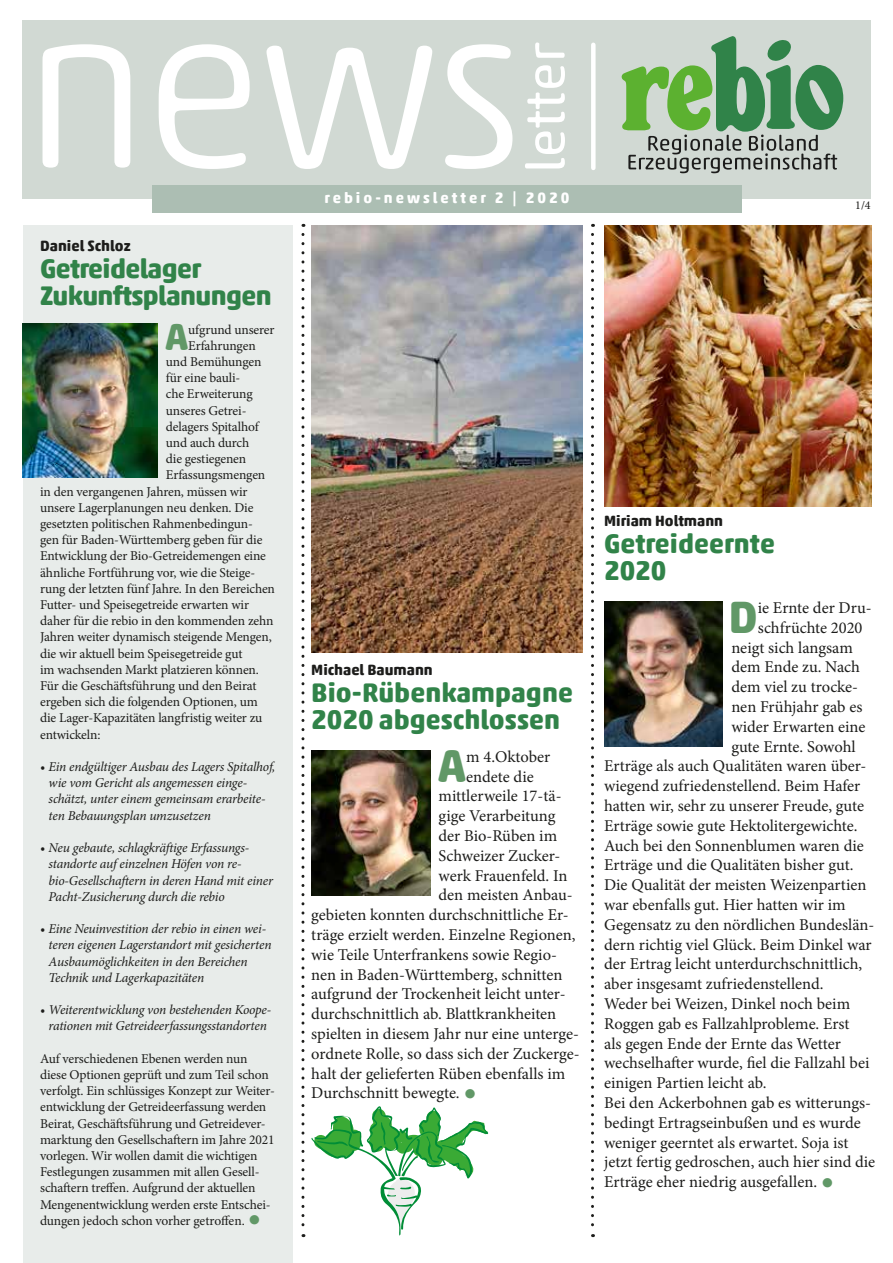
<style>
.page{position:relative;width:893px;height:1263px;background:#fff}
.page>*{position:absolute;margin:0;border:0;box-sizing:border-box;transform-origin:0 0}
.t1{font:700 45.45px "Akko Rounded Pro";color:#619867}
.t2{font:700 37.2px "Akko Rounded Pro";color:#619867}
.t3{font:700 27px/27px "Akko Rounded Pro";color:#318349}
.t4{font:700 27px/27px "Akko Rounded Pro";letter-spacing:-.025em;color:#318349}
.t5{font:16.5px "Minion Pro";color:#1d1d1b}
.t6{font:700 15px "Akko Rounded Pro";color:#1d1d1b}
.t7{font:700 15px "Akko Rounded Pro";letter-spacing:.2em;color:#fff}
.t8{font:13.5px/16.2px "Minion Pro";letter-spacing:-.01em;color:#1d1d1b}
.t9{font:italic 13.5px/16.2px "Minion Pro";letter-spacing:-.02em;color:#1d1d1b}
.t10{font:12px "Minion Pro";color:#1d1d1b}
.s1{font-family:"Akko Rounded Pro";font-weight:700;font-size:27px;color:#619867}
</style>
<div class="page">
<div style="left:23px;top:20px;width:848px;height:179px;background:#d1d9d3"></div>
<div style="left:152px;top:185px;width:590px;height:27px;background:#acbeb3"></div>
<svg style="left:622px;top:36px;width:221px;height:137px"></svg>
<svg style="left:43px;top:44px;width:469px;height:125px"></svg>
<svg style="left:525px;top:43px;width:40px;height:125px"></svg>
<div style="left:591px;top:45px;width:5px;height:123px;background:#fff"></div>
<div style="left:23px;top:226px;width:269px;height:1037px;background:#e8ecea"></div>
<img style="left:23px;top:323px;width:134px;height:154px">
<svg style="left:301px;top:234px;width:3px;height:1003px"></svg>
<svg style="left:591px;top:234px;width:3px;height:1003px"></svg>
<img style="left:311px;top:226px;width:271px;height:427px">
<img style="left:604px;top:226px;width:267px;height:280px">
<img style="left:311px;top:750px;width:119px;height:145px">
<img style="left:604px;top:602px;width:119px;height:145px">
<svg style="left:311px;top:1106px;width:177px;height:130px"></svg>
<p class="t6" style="left:40px;top:236px;width:92px">Daniel Schloz</p>
<h3 class="t4" style="left:40px;top:254px;width:233px">Getreidelager<br>Zukunftsplanungen</h3>
<h2 class="t2" style="left:165px;top:313px;width:25px">A</h2>
<p class="t8" style="left:188px;top:321px;width:88px">ufgrund unserer</p>
<p class="t8" style="left:188px;top:337px;width:69px">Erfahrungen</p>
<p class="t8" style="left:166px;top:354px;width:97px">und Bemühungen</p>
<p class="t8" style="left:166px;top:370px;width:76px">für eine bauli-</p>
<p class="t8" style="left:166px;top:386px;width:88px">che Erweiterung</p>
<p class="t8" style="left:166px;top:402px;width:82px">unseres Getrei-</p>
<p class="t8" style="left:166px;top:418px;width:94px">delagers Spitalhof</p>
<p class="t8" style="left:166px;top:435px;width:85px">und auch durch</p>
<p class="t8" style="left:166px;top:451px;width:82px">die gestiegenen</p>
<p class="t8" style="left:166px;top:467px;width:101px">Erfassungsmengen</p>
<p class="t8" style="left:40px;top:483px;width:209px">in den vergangenen Jahren, müssen wir</p>
<p class="t8" style="left:40px;top:499px;width:215px">unsere Lagerplanungen neu denken. Die</p>
<p class="t8" style="left:40px;top:516px;width:214px">gesetzten politischen Rahmenbedingun-</p>
<p class="t8" style="left:40px;top:532px;width:224px">gen für Baden-Württemberg geben für die</p>
<p class="t8" style="left:40px;top:548px;width:227px">Entwicklung der Bio-Getreidemengen eine</p>
<p class="t8" style="left:40px;top:564px;width:217px">ähnliche Fortführung vor, wie die Steige-</p>
<p class="t8" style="left:40px;top:580px;width:236px">rung der letzten fünf Jahre. In den Bereichen</p>
<p class="t8" style="left:40px;top:597px;width:210px">Futter- und Speisegetreide erwarten wir</p>
<p class="t8" style="left:40px;top:613px;width:235px">daher für die rebio in den kommenden zehn</p>
<p class="t8" style="left:40px;top:629px;width:233px">Jahren weiter dynamisch steigende Mengen,</p>
<p class="t8" style="left:40px;top:645px;width:204px">die wir aktuell beim Speisegetreide gut</p>
<p class="t8" style="left:40px;top:661px;width:220px">im wachsenden Markt platzieren können.</p>
<p class="t8" style="left:40px;top:678px;width:218px">Für die Geschäftsführung und den Beirat</p>
<p class="t8" style="left:40px;top:694px;width:219px">ergeben sich die folgenden Optionen, um</p>
<p class="t8" style="left:40px;top:710px;width:224px">die Lager-Kapazitäten langfristig weiter zu</p>
<p class="t8" style="left:40px;top:726px;width:62px">entwickeln:</p>
<p class="t9" style="left:49px;top:759px;width:228px;text-indent:-9px">• Ein endgültiger Ausbau des Lagers Spitalhof, wie vom Gericht als angemessen einge&shy;schätzt, unter einem gemeinsam erarbeite&shy;ten Bebauungsplan umzusetzen</p>
<p class="t9" style="left:49px;top:840px;width:226px;text-indent:-9px">• Neu gebaute, schlagkräftige Erfassungs&shy;standorte auf einzelnen Höfen von re&shy;bio-Gesellschaftern in deren Hand mit einer Pacht-Zusicherung durch die rebio</p>
<p class="t9" style="left:49px;top:921px;width:224px;text-indent:-9px">• Eine Neuinvestition der rebio in einen wei&shy;teren eigenen Lagerstandort mit gesicherten Ausbaumöglichkeiten in den Bereichen Technik und Lagerkapazitäten</p>
<p class="t9" style="left:40px;top:1002px;width:233px;text-align:center">• Weiterentwicklung von bestehenden Koope&shy;rationen mit Getreideerfassungsstandorten</p>
<p class="t8" style="left:40px;top:1050px;width:236px">Auf verschiedenen Ebenen werden nun diese Optionen geprüft und zum Teil schon verfolgt. Ein schlüssiges Konzept zur Weiter&shy;entwicklung der Getreideerfassung werden Beirat, Geschäftsführung und Getreidever&shy;marktung den Gesellschaftern im Jahre 2021 vorlegen. Wir wollen damit die wichtigen Festlegungen zusammen mit allen Gesell&shy;schaftern treffen. Aufgrund der aktuellen Mengenentwicklung werden erste Entschei&shy;dungen jedoch schon vorher getroffen. <span class="s1">•</span></p>
<p class="t7" style="left:324px;top:188px;width:246px">rebio-newsletter 2 | 2020</p>
<p class="t10" style="left:855px;top:197px;width:17px">1/4</p>
<p class="t6" style="left:311px;top:660px;width:123px">Michael Baumann</p>
<h3 class="t3" style="left:311px;top:679px;width:263px">Bio-Rübenkampagne<br>2020 abgeschlossen</h3>
<h1 class="t1" style="left:438px;top:737px;width:30px">A</h1>
<p class="t5" style="left:466px;top:745px;width:86px">m 4.Oktober</p>
<p class="t5" style="left:466px;top:765px;width:69px">endete die</p>
<p class="t5" style="left:438px;top:785px;width:125px">mittlerweile 17-tä-</p>
<p class="t5" style="left:438px;top:805px;width:118px">gige Verarbeitung</p>
<p class="t5" style="left:438px;top:825px;width:120px">der Bio-Rüben im</p>
<p class="t5" style="left:438px;top:844px;width:123px">Schweizer Zucker-</p>
<p class="t5" style="left:438px;top:864px;width:130px">werk Frauenfeld. In</p>
<p class="t5" style="left:438px;top:884px;width:136px">den meisten Anbau-</p>
<p class="t5" style="left:311px;top:904px;width:259px">gebieten konnten durchschnittliche Er-</p>
<p class="t5" style="left:311px;top:924px;width:266px">träge erzielt werden. Einzelne Regionen,</p>
<p class="t5" style="left:311px;top:943px;width:247px">wie Teile Unterfrankens sowie Regio-</p>
<p class="t5" style="left:311px;top:963px;width:253px">nen in Baden-Württemberg, schnitten</p>
<p class="t5" style="left:311px;top:983px;width:256px">aufgrund der Trockenheit leicht unter-</p>
<p class="t5" style="left:311px;top:1003px;width:247px">durchschnittlich ab. Blattkrankheiten</p>
<p class="t5" style="left:311px;top:1023px;width:269px">spielten in diesem Jahr nur eine unterge-</p>
<p class="t5" style="left:311px;top:1042px;width:270px">ordnete Rolle, so dass sich der Zuckerge-</p>
<p class="t5" style="left:311px;top:1062px;width:256px">halt der gelieferten Rüben ebenfalls im</p>
<p class="t5" style="left:311px;top:1082px;width:167px">Durchschnitt bewegte. <span class="s1">•</span></p>
<p class="t6" style="left:604px;top:512px;width:121px">Miriam Holtmann</p>
<h3 class="t3" style="left:604px;top:530px;width:172px">Getreideernte<br>2020</h3>
<h1 class="t1" style="left:728px;top:588px;width:31px">D</h1>
<p class="t5" style="left:758px;top:597px;width:115px">ie Ernte der Dru-</p>
<p class="t5" style="left:758px;top:616px;width:106px">schfrüchte 2020</p>
<p class="t5" style="left:731px;top:636px;width:123px">neigt sich langsam</p>
<p class="t5" style="left:731px;top:656px;width:130px">dem Ende zu. Nach</p>
<p class="t5" style="left:731px;top:676px;width:128px">dem viel zu trocke-</p>
<p class="t5" style="left:731px;top:696px;width:133px">nen Frühjahr gab es</p>
<p class="t5" style="left:731px;top:715px;width:136px">wider Erwarten eine</p>
<p class="t5" style="left:731px;top:735px;width:126px">gute Ernte. Sowohl</p>
<p class="t5" style="left:604px;top:755px;width:264px">Erträge als auch Qualitäten waren über-</p>
<p class="t5" style="left:604px;top:775px;width:258px">wiegend zufriedenstellend. Beim Hafer</p>
<p class="t5" style="left:604px;top:795px;width:262px">hatten wir, sehr zu unserer Freude, gute</p>
<p class="t5" style="left:604px;top:814px;width:255px">Erträge sowie gute Hektolitergewichte.</p>
<p class="t5" style="left:604px;top:834px;width:261px">Auch bei den Sonnenblumen waren die</p>
<p class="t5" style="left:604px;top:854px;width:251px">Erträge und die Qualitäten bisher gut.</p>
<p class="t5" style="left:604px;top:874px;width:264px">Die Qualität der meisten Weizenpartien</p>
<p class="t5" style="left:604px;top:894px;width:243px">war ebenfalls gut. Hier hatten wir im</p>
<p class="t5" style="left:604px;top:913px;width:272px">Gegensatz zu den nördlichen Bundeslän-</p>
<p class="t5" style="left:604px;top:933px;width:269px">dern richtig viel Glück. Beim Dinkel war</p>
<p class="t5" style="left:604px;top:953px;width:260px">der Ertrag leicht unterdurchschnittlich,</p>
<p class="t5" style="left:604px;top:973px;width:221px">aber insgesamt zufriedenstellend.</p>
<p class="t5" style="left:604px;top:993px;width:248px">Weder bei Weizen, Dinkel noch beim</p>
<p class="t5" style="left:604px;top:1012px;width:247px">Roggen gab es Fallzahlprobleme. Erst</p>
<p class="t5" style="left:604px;top:1032px;width:238px">als gegen Ende der Ernte das Wetter</p>
<p class="t5" style="left:604px;top:1052px;width:267px">wechselhafter wurde, fiel die Fallzahl bei</p>
<p class="t5" style="left:604px;top:1072px;width:164px">einigen Partien leicht ab.</p>
<p class="t5" style="left:604px;top:1092px;width:268px">Bei den Ackerbohnen gab es witterungs-</p>
<p class="t5" style="left:604px;top:1111px;width:258px">bedingt Ertragseinbußen und es wurde</p>
<p class="t5" style="left:604px;top:1131px;width:246px">weniger geerntet als erwartet. Soja ist</p>
<p class="t5" style="left:604px;top:1151px;width:273px">jetzt fertig gedroschen, auch hier sind die</p>
<p class="t5" style="left:604px;top:1171px;width:232px">Erträge eher niedrig ausgefallen. <span class="s1">•</span></p>
</div>
